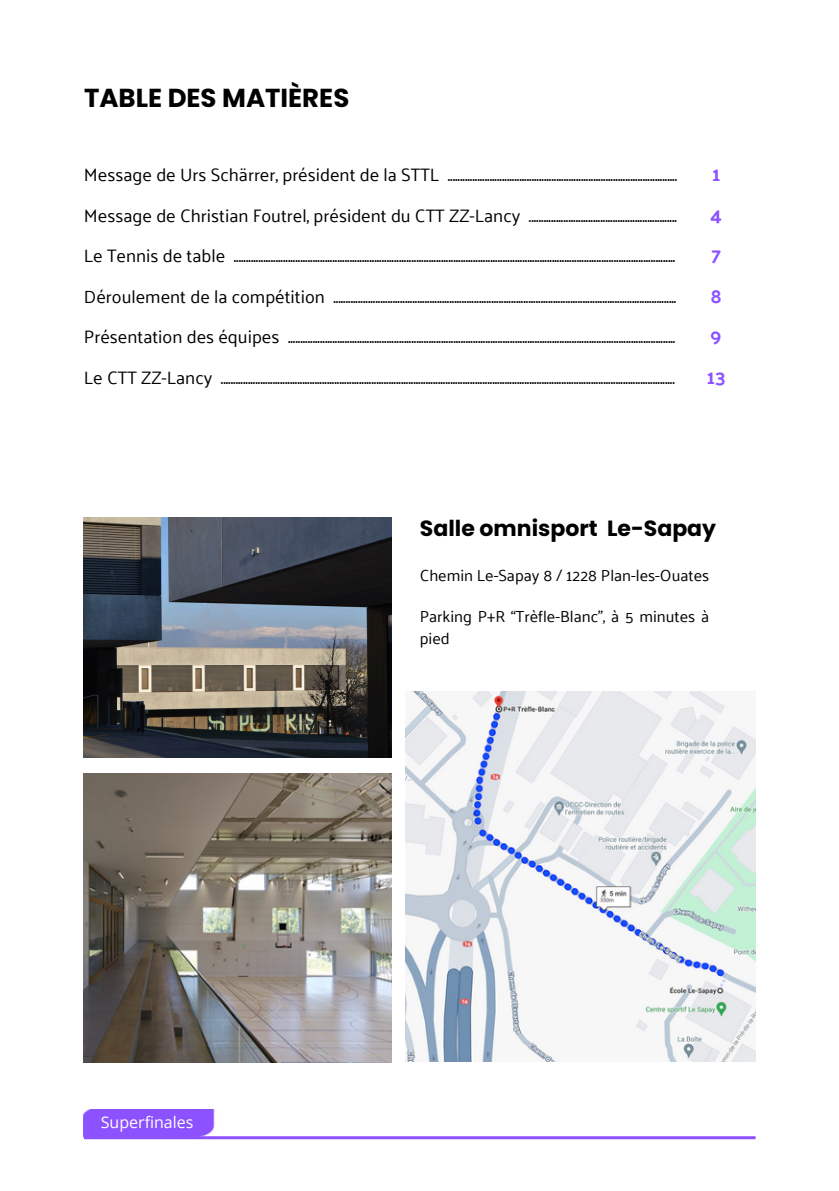
<style>
.page{position:relative;width:839px;height:1191px;background:#fff}
.page>*{position:absolute;margin:0;border:0;box-sizing:border-box;transform-origin:0 0}
.t1{font:700 26px "Poppins";color:#000}
.t2{font:700 22px "Poppins";color:#000}
.t3{font:700 20px "Palanquin";color:#8c52ff}
.t4{font:18px "Palanquin";color:#000}
.t5{font:16px/21.4px "Palanquin";color:#000}
.t6{font:16px "Open Sans";color:#fff}
</style>
<div class="page">
<img style="left:84px;top:773px;width:307px;height:290px">
<img style="left:84px;top:517px;width:307px;height:240px">
<div style="left:84px;top:1109px;width:131px;height:27px;background:#8c52ff"></div>
<hr style="left:84px;top:1136px;width:671px;height:3px;background:#8c52ff">
<img style="left:405px;top:691px;width:350px;height:371px">
<p class="t1" style="left:84px;top:80px;width:267px">TABLE DES MATIÈRES</p>
<h1 class="t4" style="left:84px;top:164px;width:594px">Message de Urs Schärrer, président de la STTL .............................................................................................</h1>
<p class="t3" style="left:711px;top:163px;width:10px">1</p>
<p class="t4" style="left:84px;top:205px;width:594px">Message de Christian Foutrel, président du CTT ZZ-Lancy ............................................................</p>
<p class="t3" style="left:710px;top:203px;width:13px">4</p>
<p class="t4" style="left:84px;top:245px;width:593px">Le Tennis de table ...................................................................................................................................................................................</p>
<p class="t3" style="left:711px;top:244px;width:12px">7</p>
<p class="t4" style="left:84px;top:286px;width:594px">Déroulement de la compétition ...........................................................................................................................................</p>
<p class="t3" style="left:710px;top:284px;width:13px">8</p>
<p class="t4" style="left:84px;top:326px;width:593px">Présentation des équipes .............................................................................................................................................................</p>
<p class="t3" style="left:710px;top:325px;width:13px">9</p>
<p class="t4" style="left:84px;top:367px;width:592px">Le CTT ZZ-Lancy ........................................................................................................................................................................................</p>
<p class="t3" style="left:706px;top:365px;width:21px">13</p>
<h2 class="t6" style="left:101px;top:1111px;width:94px">Superfinales</h2>
<p class="t2" style="left:420px;top:513px;width:298px">Salle omnisport Le-Sapay</p>
<p class="t5" style="left:420px;top:565px;width:291px">Chemin Le-Sapay 8 / 1228 Plan-les-Ouates</p>
<p class="t5" style="left:420px;top:606px;width:291px">Parking P+R “Trèfle-Blanc”, à 5 minutes à pied</p>
</div>
